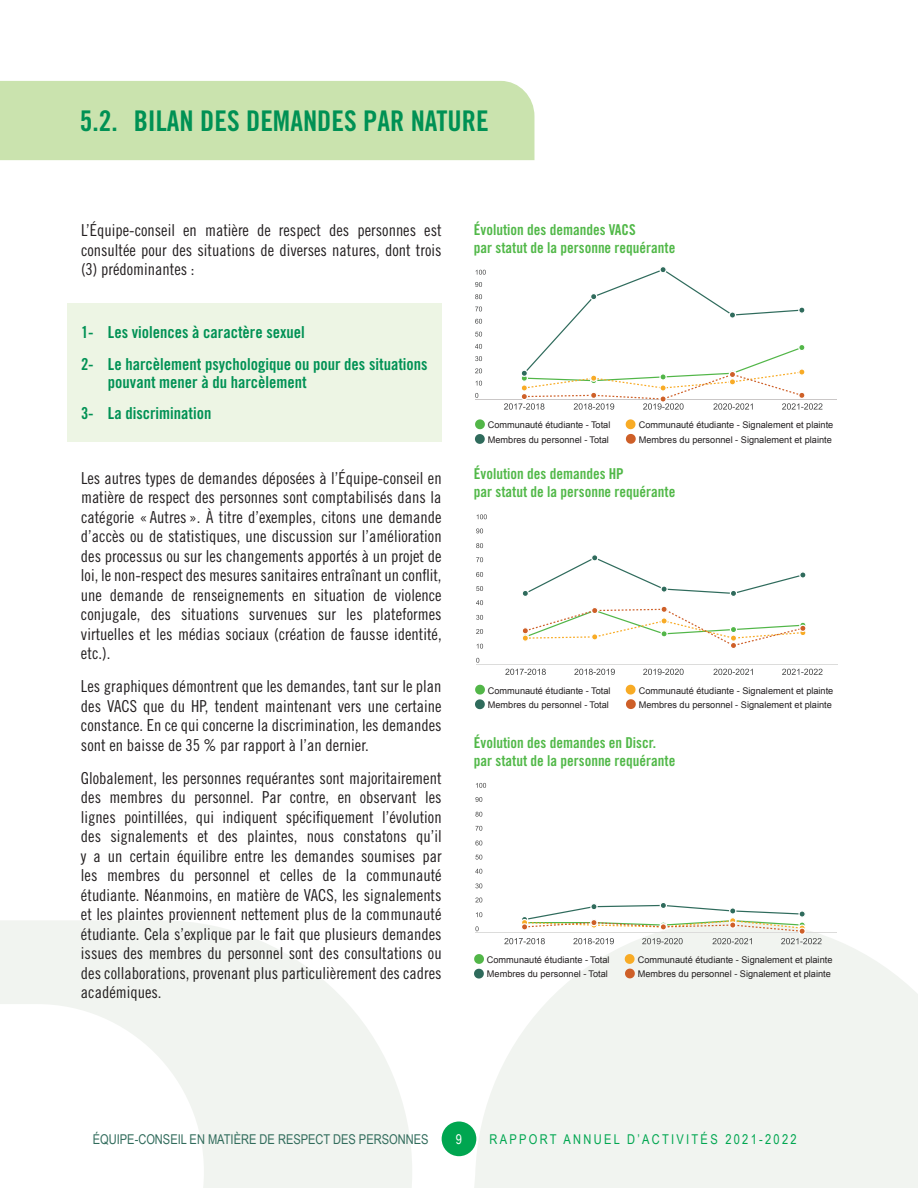
<style>
.page{position:relative;width:918px;height:1188px;background:#fff}
.page>*{position:absolute;margin:0;border:0;box-sizing:border-box;transform-origin:0 0}
.t1{font:28.5px "Trade Gothic Bold Cond Twenty";color:#009154}
.t2{font:16.5px/19.5px "Trade Gothic Cond Eighteen";color:#231f20;text-align:justify}
.t3{font:16.5px/31.5px "Trade Gothic Bold Cond Twenty";color:#009154}
.t4{font:15px/18px "Trade Gothic Bold Cond Twenty";color:#51b848}
.t5{font:13.5px "Arial Narrow";color:#306b5b}
.t6{font:13.5px "Arial Narrow";letter-spacing:.17em;color:#00a650}
.t7{font:13.5px "Arial Narrow";color:#fff}
.t8{font:9.15px/14.4px "Arial";color:#231f20}
</style>
<div class="page">
<div style="left:67px;top:304px;width:375px;height:138px;background:#edf5e4"></div>
<div style="left:0;top:81px;width:534px;height:79px;background:#cae3ae"></div>
<svg style="left:0;top:921px;width:918px;height:267px;fill:#f1f4f0"></svg>
<div style="left:442px;top:1122px;width:34px;height:34px;background:#00a650;border-radius:50%"></div>
<svg style="left:475px;top:419px;width:10px;height:25px"></svg>
<svg style="left:626px;top:419px;width:10px;height:25px"></svg>
<hr style="left:475px;top:399px;width:362px;height:1px;background:#cac7c7">
<svg style="left:475px;top:393px;width:3px;height:5px"></svg>
<svg style="left:476px;top:381px;width:6px;height:5px"></svg>
<svg style="left:475px;top:368px;width:7px;height:5px"></svg>
<svg style="left:475px;top:356px;width:7px;height:5px"></svg>
<svg style="left:475px;top:344px;width:7px;height:5px"></svg>
<svg style="left:475px;top:332px;width:7px;height:5px"></svg>
<svg style="left:475px;top:319px;width:7px;height:5px"></svg>
<svg style="left:475px;top:307px;width:7px;height:4px"></svg>
<svg style="left:475px;top:294px;width:7px;height:5px"></svg>
<svg style="left:475px;top:282px;width:7px;height:5px"></svg>
<svg style="left:476px;top:270px;width:10px;height:5px"></svg>
<svg style="left:504px;top:267px;width:318px;height:143px"></svg>
<hr style="left:476px;top:664px;width:362px;height:1px;background:#dcdcdb">
<svg style="left:476px;top:658px;width:3px;height:5px"></svg>
<svg style="left:477px;top:644px;width:6px;height:5px"></svg>
<svg style="left:476px;top:629px;width:7px;height:5px"></svg>
<svg style="left:476px;top:615px;width:7px;height:5px"></svg>
<svg style="left:476px;top:600px;width:7px;height:5px"></svg>
<svg style="left:476px;top:586px;width:7px;height:5px"></svg>
<svg style="left:476px;top:572px;width:7px;height:5px"></svg>
<svg style="left:476px;top:557px;width:7px;height:5px"></svg>
<svg style="left:476px;top:543px;width:7px;height:5px"></svg>
<svg style="left:476px;top:528px;width:7px;height:5px"></svg>
<svg style="left:477px;top:514px;width:10px;height:5px"></svg>
<svg style="left:522px;top:555px;width:284px;height:41px"></svg>
<svg style="left:522px;top:606px;width:284px;height:42px"></svg>
<svg style="left:475px;top:685px;width:10px;height:24px"></svg>
<svg style="left:626px;top:685px;width:10px;height:24px"></svg>
<svg style="left:505px;top:669px;width:41px;height:6px"></svg>
<svg style="left:574px;top:669px;width:41px;height:6px"></svg>
<svg style="left:643px;top:669px;width:41px;height:6px"></svg>
<svg style="left:713px;top:669px;width:40px;height:6px"></svg>
<svg style="left:782px;top:669px;width:41px;height:6px"></svg>
<hr style="left:475px;top:932px;width:362px;height:1px;background:#dcdcdb">
<svg style="left:475px;top:926px;width:4px;height:5px"></svg>
<svg style="left:476px;top:912px;width:6px;height:5px"></svg>
<svg style="left:475px;top:898px;width:7px;height:4px"></svg>
<svg style="left:475px;top:883px;width:7px;height:5px"></svg>
<svg style="left:475px;top:869px;width:7px;height:5px"></svg>
<svg style="left:475px;top:855px;width:7px;height:5px"></svg>
<svg style="left:475px;top:841px;width:7px;height:4px"></svg>
<svg style="left:475px;top:826px;width:7px;height:5px"></svg>
<svg style="left:475px;top:812px;width:7px;height:5px"></svg>
<svg style="left:475px;top:797px;width:7px;height:5px"></svg>
<svg style="left:476px;top:783px;width:10px;height:5px"></svg>
<svg style="left:474px;top:954px;width:10px;height:25px"></svg>
<svg style="left:625px;top:954px;width:10px;height:24px"></svg>
<svg style="left:504px;top:903px;width:318px;height:41px"></svg>
<h1 class="t1" style="left:80px;top:104px;width:411px">5.2. BILAN DES DEMANDES PAR NATURE</h1>
<p class="t2" style="left:81px;top:221px;width:362px">L’Équipe-conseil en matière de respect des personnes est consultée pour des situations de diverses natures, dont trois (3) prédominantes :</p>
<p class="t3" style="left:81px;top:317px;width:348px">1- Les violences à caractère sexuel<br>2- Le harcèlement psychologique ou pour des situations</p>
<p class="t3" style="left:81px;top:366px;width:227px;text-indent:27px">pouvant mener à du harcèlement<br>3- La discrimination</p>
<p class="t2" style="left:81px;top:468px;width:362px">Les autres types de demandes déposées à l’Équipe-conseil en matière de respect des personnes sont comptabilisés dans la catégorie «Autres ». À titre d’exemples, citons une demande d’accès ou de statistiques, une discussion sur l’amélioration des processus ou sur les changements apportés à un projet de loi, le non-respect des mesures sanitaires entraînant un conflit, une demande de renseignements en situation de violence conjugale, des situations survenues sur les plateformes virtuelles et les médias sociaux (création de fausse identité, etc.).</p>
<p class="t2" style="left:81px;top:677px;width:362px">Les graphiques démontrent que les demandes, tant sur le plan des VACS que du HP, tendent maintenant vers une certaine constance. En ce qui concerne la discrimination, les demandes sont en baisse de 35 % par rapport à l’an dernier.</p>
<p class="t2" style="left:81px;top:768px;width:362px">Globalement, les personnes requérantes sont majoritairement des membres du personnel. Par contre, en observant les lignes pointillées, qui indiquent spécifiquement l’évolution des signalements et des plaintes, nous constatons qu’il y a un certain équilibre entre les demandes soumises par les membres du personnel et celles de la communauté étudiante. Néanmoins, en matière de VACS, les signalements et les plaintes proviennent nettement plus de la communauté étudiante. Cela s’explique par le fait que plusieurs demandes issues des membres du personnel sont des consultations ou des collaborations, provenant plus particulièrement des cadres académiques.</p>
<p class="t4" style="left:474px;top:220px;width:203px">Évolution des demandes VACS<br>par statut de la personne requérante</p>
<p class="t8" style="left:488px;top:418px;width:124px">Communauté étudiante - Total<br>Membres du personnel - Total</p>
<p class="t8" style="left:639px;top:418px;width:196px">Communauté étudiante - Signalement et plainte<br>Membres du personnel - Signalement et plainte</p>
<p class="t4" style="left:474px;top:465px;width:203px">Évolution des demandes HP<br>par statut de la personne requérante</p>
<p class="t8" style="left:488px;top:683px;width:124px">Communauté étudiante - Total<br>Membres du personnel - Total</p>
<p class="t8" style="left:639px;top:683px;width:196px">Communauté étudiante - Signalement et plainte<br>Membres du personnel - Signalement et plainte</p>
<p class="t4" style="left:474px;top:734px;width:203px">Évolution des demandes en Discr. par statut de la personne requérante</p>
<p class="t8" style="left:487px;top:953px;width:124px">Communauté étudiante - Total<br>Membres du personnel - Total</p>
<p class="t8" style="left:638px;top:953px;width:196px">Communauté étudiante - Signalement et plainte<br>Membres du personnel - Signalement et plainte</p>
<p class="t5" style="left:93px;top:1129px;width:337px">ÉQUIPE-CONSEIL EN MATIÈRE DE RESPECT DES PERSONNES</p>
<p class="t7" style="left:456px;top:1130px;width:8px">9</p>
<p class="t6" style="left:490px;top:1129px;width:309px">RAPPORT ANNUEL D’ACTIVITÉS 2021-2022</p>
</div>
